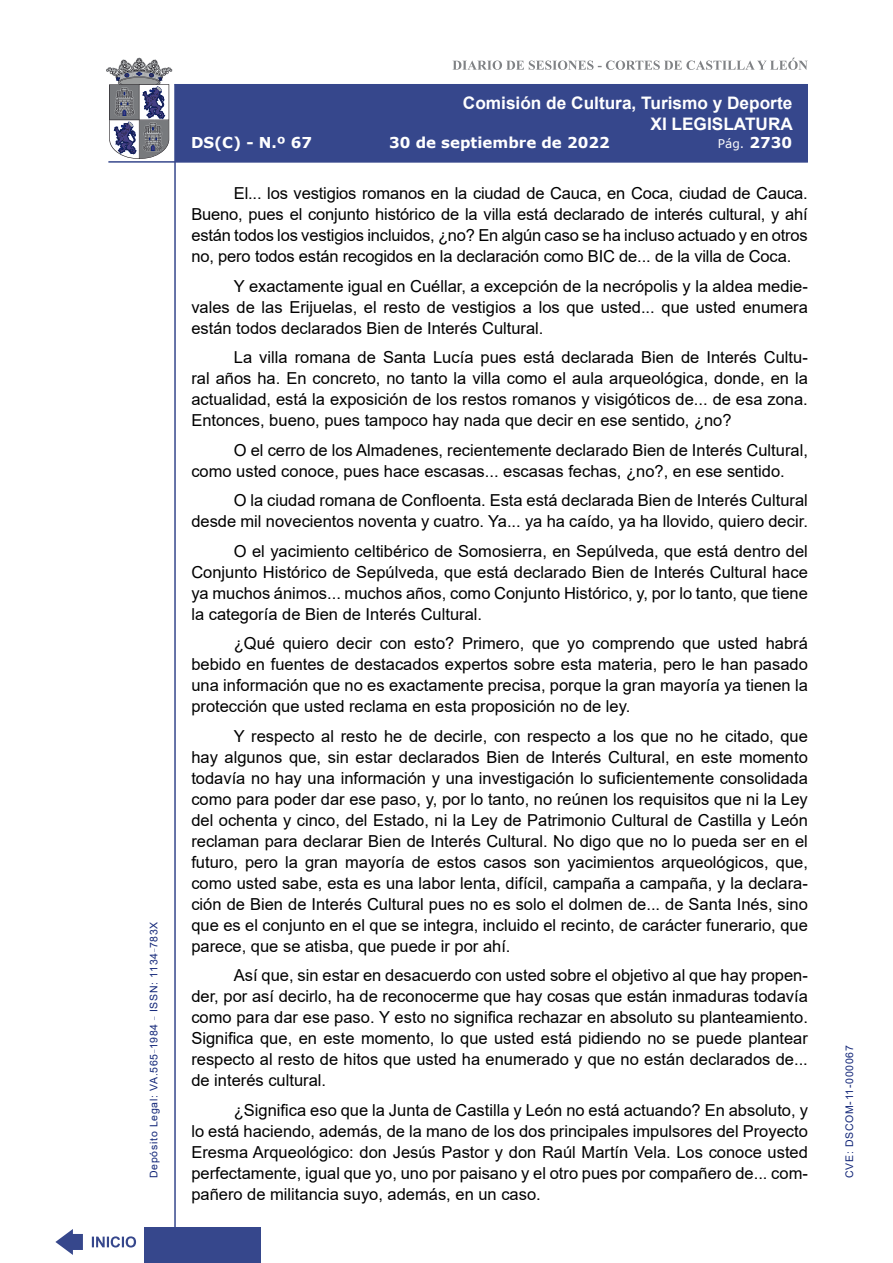
<style>
.page{position:relative;width:893px;height:1263px;background:#fff}
.page>*{position:absolute;margin:0;border:0;box-sizing:border-box;transform-origin:0 0}
.t1{font:700 17.25px/20.7px "Arial";color:#fff;text-align:right}
.t2{font:16.5px/21px "Arial";color:#000;text-align:justify}
.t3{font:700 15px "Verdana";color:#fff}
.t4{font:12px "Verdana";color:#fff}
.t5{font:10.5px "Arial";letter-spacing:.065em;color:#122678}
.s1{font-weight:700;font-size:15px}
</style>
<div class="page">
<svg style="left:452px;top:58px;width:356px;height:12px"></svg>
<hr style="left:174px;top:84px;width:2px;height:1179px;background:#36478c">
<div style="left:144px;top:1227px;width:117px;height:36px;background:#36478c"></div>
<div style="left:175px;top:84px;width:633px;height:78px;background:#36478c"></div>
<hr style="left:108px;top:161px;width:700px;height:2px;background:#36478c">
<svg style="left:92px;top:1236px;width:44px;height:11px"></svg>
<svg style="left:55px;top:1229px;width:28px;height:26px"></svg>
<svg style="left:106px;top:58px;width:66px;height:101px"></svg>
<p class="t5" style="left:146px;top:1178px;width:258px;rotate:-90deg">Depósito Legal: VA.565<sup>_</sup>1984 <sup>_</sup> ISSN: 1134<sup>_</sup>783X</p>
<p class="t1" style="left:463px;top:93px;width:332px">Comisión de Cultura, Turismo y Deporte<br>XI LEGISLATURA</p>
<p class="t3" style="left:191px;top:132px;width:123px">DS(C) - N.º 67</p>
<p class="t3" style="left:389px;top:132px;width:222px">30 de septiembre de 2022</p>
<p class="t4" style="left:718px;top:135px;width:76px">Pág. <span class="s1">2730</span></p>
<p class="t2" style="left:191px;top:183px;width:618px;text-indent:43px">El... los vestigios romanos en la ciudad de Cauca, en Coca, ciudad de Cauca.<br>Bueno, pues el conjunto histórico de la villa está declarado de interés cultural, y ahí están todos los vestigios incluidos, ¿no? En algún caso se ha incluso actuado y en otros no, pero todos están recogidos en la declaración como BIC de... de la villa de Coca.</p>
<p class="t2" style="left:191px;top:275px;width:618px;text-indent:43px">Y exactamente igual en Cuéllar, a excepción de la necrópolis y la aldea medie&shy;vales de las Erijuelas, el resto de vestigios a los que usted... que usted enumera están todos declarados Bien de Interés Cultural.</p>
<p class="t2" style="left:191px;top:347px;width:618px;text-indent:43px">La villa romana de Santa Lucía pues está declarada Bien de Interés Cultu&shy;ral años ha. En concreto, no tanto la villa como el aula arqueológica, donde, en la actualidad, está la exposición de los restos romanos y visigóticos de... de esa zona.<br>Entonces, bueno, pues tampoco hay nada que decir en ese sentido, ¿no?</p>
<p class="t2" style="left:191px;top:439px;width:618px;text-indent:43px">O el cerro de los Almadenes, recientemente declarado Bien de Interés Cultural, como usted conoce, pues hace escasas... escasas fechas, ¿no?, en ese sentido.</p>
<p class="t2" style="left:191px;top:490px;width:618px;text-align:right">O la ciudad romana de Confloenta. Esta está declarada Bien de Interés Cultural desde mil novecientos noventa y cuatro. Ya... ya ha caído, ya ha llovido, quiero decir.</p>
<p class="t2" style="left:191px;top:540px;width:618px;text-indent:43px">O el yacimiento celtibérico de Somosierra, en Sepúlveda, que está dentro del Conjunto Histórico de Sepúlveda, que está declarado Bien de Interés Cultural hace ya muchos ánimos... muchos años, como Conjunto Histórico, y, por lo tanto, que tiene la categoría de Bien de Interés Cultural.</p>
<p class="t2" style="left:191px;top:633px;width:618px;text-indent:43px">¿Qué quiero decir con esto? Primero, que yo comprendo que usted habrá bebido en fuentes de destacados expertos sobre esta materia, pero le han pasado una información que no es exactamente precisa, porque la gran mayoría ya tienen la protección que usted reclama en esta proposición no de ley.</p>
<p class="t2" style="left:191px;top:725px;width:618px;text-indent:43px">Y respecto al resto he de decirle, con respecto a los que no he citado, que hay algunos que, sin estar declarados Bien de Interés Cultural, en este momento todavía no hay una información y una investigación lo suficientemente consolidada como para poder dar ese paso, y, por lo tanto, no reúnen los requisitos que ni la Ley del ochenta y cinco, del Estado, ni la Ley de Patrimonio Cultural de Castilla y León reclaman para declarar Bien de Interés Cultural. No digo que no lo pueda ser en el futuro, pero la gran mayoría de estos casos son yacimientos arqueológicos, que, como usted sabe, esta es una labor lenta, difícil, campaña a campaña, y la declara&shy;ción de Bien de Interés Cultural pues no es solo el dolmen de... de Santa Inés, sino que es el conjunto en el que se integra, incluido el recinto, de carácter funerario, que parece, que se atisba, que puede ir por ahí.</p>
<p class="t2" style="left:191px;top:965px;width:618px;text-indent:43px">Así que, sin estar en desacuerdo con usted sobre el objetivo al que hay propen&shy;der, por así decirlo, ha de reconocerme que hay cosas que están inmaduras todavía como para dar ese paso. Y esto no significa rechazar en absoluto su planteamiento.<br>Significa que, en este momento, lo que usted está pidiendo no se puede plantear respecto al resto de hitos que usted ha enumerado y que no están declarados de... de interés cultural.</p>
<p class="t2" style="left:191px;top:1099px;width:618px;text-indent:43px">¿Significa eso que la Junta de Castilla y León no está actuando? En absoluto, y lo está haciendo, además, de la mano de los dos principales impulsores del Proyecto Eresma Arqueológico: don Jesús Pastor y don Raúl Martín Vela. Los conoce usted perfectamente, igual que yo, uno por paisano y el otro pues por compañero de... com&shy;pañero de militancia suyo, además, en un caso.</p>
<p class="t5" style="left:842px;top:1178px;width:134px;rotate:-90deg">CVE: DSCOM-11-000067</p>
</div>
